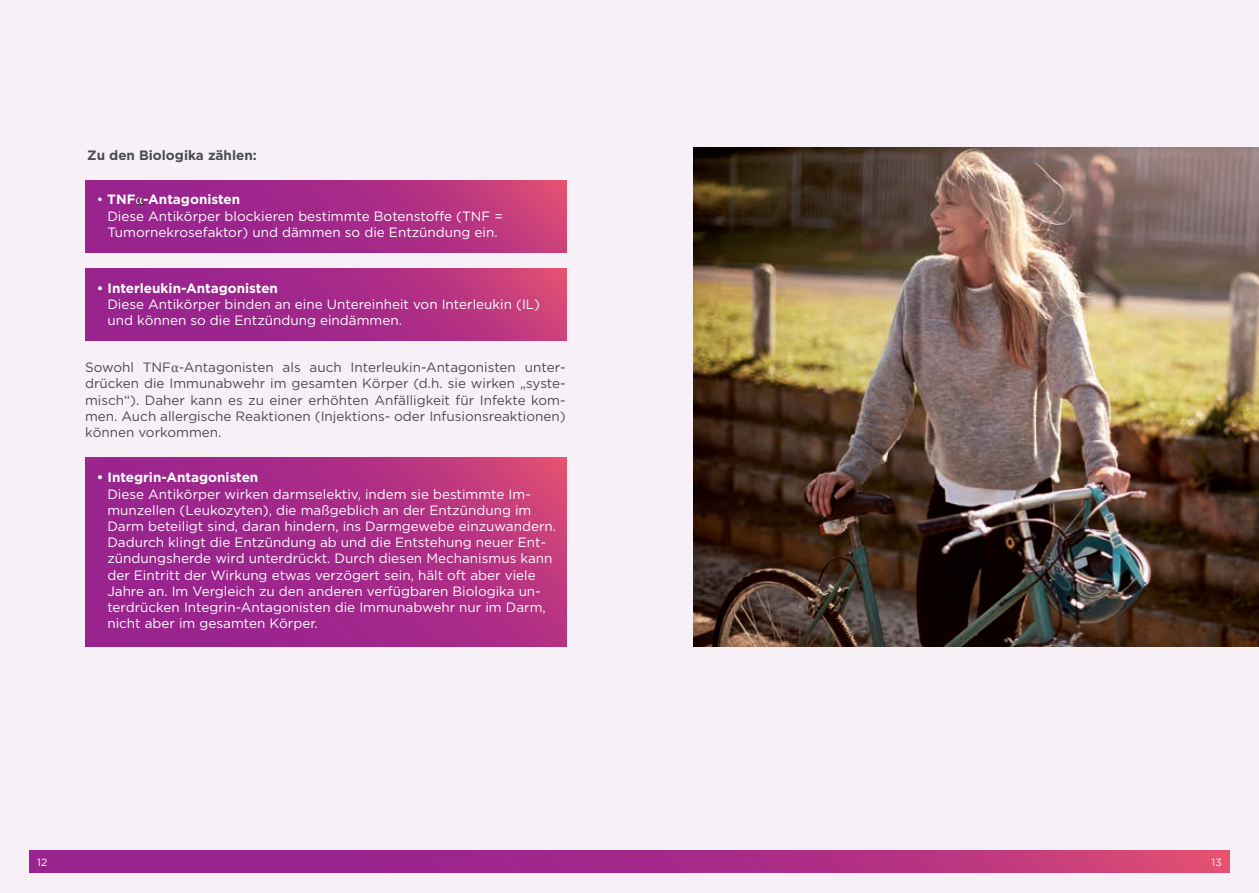
<style>
.page{position:relative;width:1259px;height:893px;background:#f7f1f7}
.page>*{position:absolute;margin:0;border:0;box-sizing:border-box;transform-origin:0 0}
.t1{font:13.5px/16.2px "Gotham";color:#fff}
.t2{font:13.5px/16.2px "Gotham";color:#4b4c4d;text-align:justify}
.t3{font:700 13.5px "Gotham";color:#fff}
.t4{font:700 13.5px "Gotham";color:#4b4c4d}
.t5{font:10.5px "Gotham";color:#fff}
.s1{font-weight:700}
.s2{font-family:"Cambria Math"}
</style>
<div class="page">
<svg style="left:30px;top:851px;width:1199px;height:22px;background:#ac2e86"></svg>
<img style="left:693px;top:148px;width:566px;height:498px">
<svg style="left:85px;top:180px;width:481px;height:72px;background:#aa2d87"></svg>
<svg style="left:85px;top:268px;width:481px;height:72px;background:#aa2d87"></svg>
<svg style="left:85px;top:458px;width:481px;height:188px;background:#a82b88"></svg>
<svg style="left:136px;top:191px;width:8px;height:14px"></svg>
<p class="t4" style="left:87px;top:148px;width:171px">Zu den Biologika zählen:</p>
<p class="t1" style="left:107px;top:191px;width:397px;text-indent:-11px">• <span class="s1">TNF</span><span class="s2">α</span><span class="s1">-Antagonisten<br></span>Diese Antikörper blockieren bestimmte Botenstoffe (TNF =<br>Tumornekrosefaktor) und dämmen so die Entzündung ein.</p>
<p class="t3" style="left:97px;top:280px;width:183px">• Interleukin-Antagonisten</p>
<p class="t1" style="left:107px;top:296px;width:434px">Diese Antikörper binden an eine Untereinheit von Interleukin (IL) und können so die Entzündung eindämmen.</p>
<p class="t2" style="left:85px;top:359px;width:482px">Sowohl TNF<span class="s2">α</span>-Antagonisten als auch Interleukin-Antagonisten unter&shy;drücken die Immunabwehr im gesamten Körper (d.h. sie wirken „syste&shy;misch“). Daher kann es zu einer erhöhten Anfälligkeit für Infekte kom&shy;men. Auch allergische Reaktionen (Injektions- oder Infusionsreaktionen) können vorkommen.</p>
<p class="t3" style="left:97px;top:470px;width:163px">• Integrin-Antagonisten</p>
<p class="t1" style="left:107px;top:486px;width:450px">Diese Antikörper wirken darmselektiv, indem sie bestimmte Im&shy;munzellen (Leukozyten), die maßgeblich an der Entzündung im Darm beteiligt sind, daran hindern, ins Darmgewebe einzuwandern.<br>Dadurch klingt die Entzündung ab und die Entstehung neuer Ent&shy;zündungsherde wird unterdrückt. Durch diesen Mechanismus kann der Eintritt der Wirkung etwas verzögert sein, hält oft aber viele Jahre an. Im Vergleich zu den anderen verfügbaren Biologika un&shy;terdrücken Integrin-Antagonisten die Immunabwehr nur im Darm, nicht aber im gesamten Körper.</p>
<p class="t5" style="left:37px;top:856px;width:12px">12</p>
<p class="t5" style="left:1211px;top:856px;width:12px">13</p>
</div>
